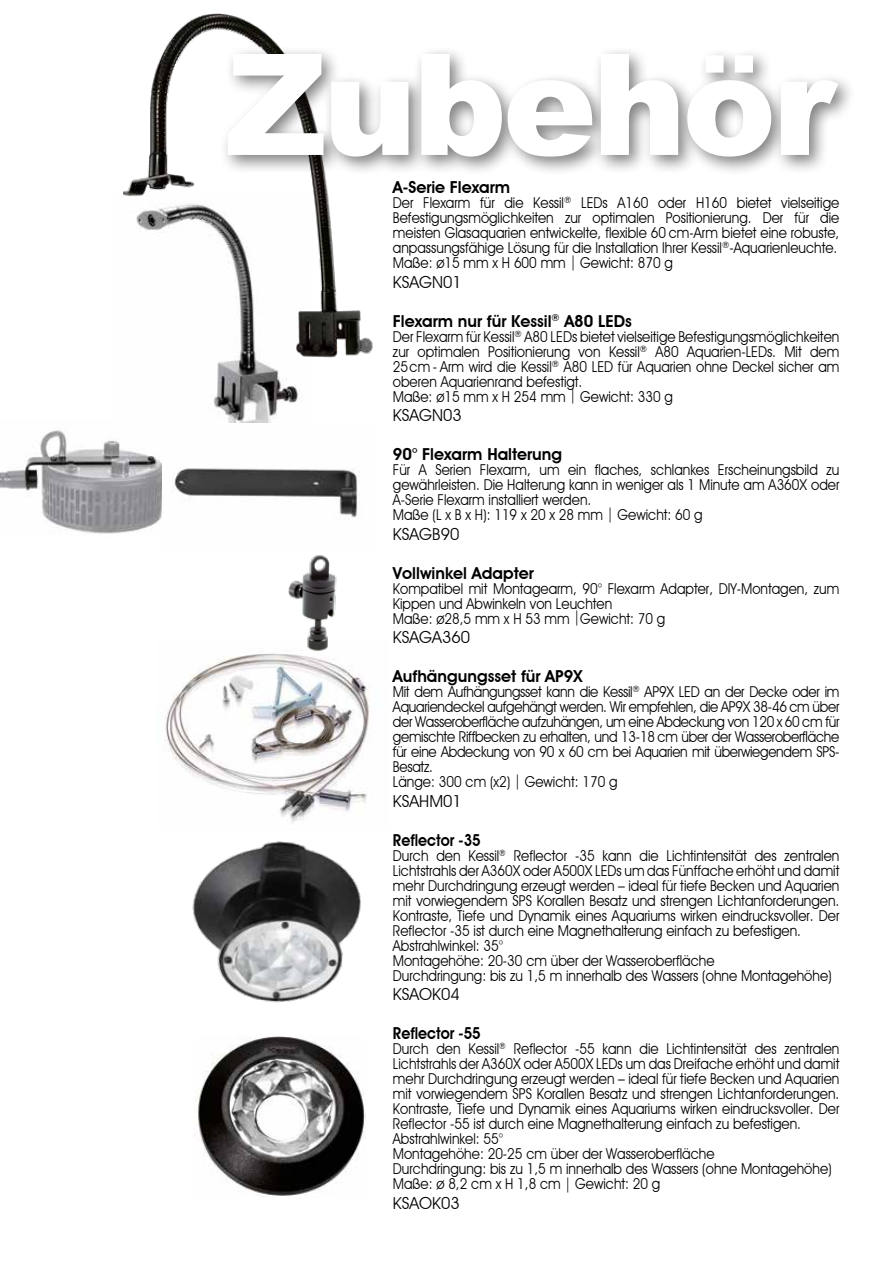
<style>
.page{position:relative;width:893px;height:1263px;background:#fff}
.page>*{position:absolute;margin:0;border:0;box-sizing:border-box;transform-origin:0 0}
.t1{font:900 141px "Arial";letter-spacing:-.03em;color:#fff}
.t2{font:600 16.5px "Avant Garde IT Cby BT";color:#000}
.t3{font:16.5px "Avant Garde IT Cby BT";color:#000}
.t4{font:600 16.5px "Avant Garde IT Cby BT";color:#000;scale:.9 1}
.t5{font:15px/15px "Avant Garde IT Cby BT";color:#000;scale:.9 1}
.t6{font:15px/15px "Avant Garde IT Cby BT";letter-spacing:-.02em;color:#000;scale:.9 1}
</style>
<div class="page">
<img style="left:195px;top:1037px;width:170px;height:159px">
<img style="left:0;top:430px;width:162px;height:104px">
<img style="left:172px;top:468px;width:188px;height:50px">
<img style="left:165px;top:653px;width:204px;height:163px">
<img style="left:274px;top:554px;width:82px;height:112px">
<img style="left:192px;top:816px;width:169px;height:187px">
<img style="left:213px;top:360px;width:86px;height:63px">
<img style="left:123px;top:13px;width:250px;height:347px">
<div style="left:219px;top:46px;width:638px;height:130px;background:#000;opacity:.5"></div>
<h1 class="t1" style="left:225px;top:2px;width:611px">Zubehör</h1>
<p class="t2" style="left:393px;top:177px;width:119px">A-Serie Flexarm</p>
<p class="t5" style="left:393px;top:195px;width:498px">Der Flexarm für die Kessil<sup>®</sup> LEDs A160 oder H160 bietet vielseitige Befestigungsmöglichkeiten zur optimalen Positionierung. Der für die meisten Glasaquarien entwickelte, flexible 60 cm-Arm bietet eine robuste, anpassungsfähige Lösung für die Installation Ihrer Kessil<sup>®</sup>-Aquarienleuchte.<br>Maße: ø15 mm x H 600 mm | Gewicht: 870 g</p>
<p class="t3" style="left:393px;top:272px;width:71px">KSAGN01</p>
<p class="t2" style="left:393px;top:311px;width:240px">Flexarm nur für Kessil<sup>®</sup> A80 LEDs</p>
<p class="t5" style="left:393px;top:329px;width:498px">Der Flexarm für Kessil<sup>®</sup> A80 LEDs bietet vielseitige Befestigungsmöglichkeiten zur optimalen Positionierung von Kessil<sup>®</sup> A80 Aquarien-LEDs. Mit dem 25cm - Arm wird die Kessil<sup>®</sup> A80 LED für Aquarien ohne Deckel sicher am oberen Aquarienrand befestigt.<br>Maße: ø15 mm x H 254 mm | Gewicht: 330 g</p>
<p class="t3" style="left:393px;top:405px;width:71px">KSAGN03</p>
<p class="t2" style="left:393px;top:444px;width:171px">90° Flexarm Halterung</p>
<p class="t5" style="left:393px;top:462px;width:498px">Für A Serien Flexarm, um ein flaches, schlankes Erscheinungsbild zu gewährleisten. Die Halterung kann in weniger als 1 Minute am A360X oder A-Serie Flexarm installiert werden.<br>Maße (L x B x H): 119 x 20 x 28 mm | Gewicht: 60 g</p>
<p class="t3" style="left:393px;top:524px;width:68px">KSAGB90</p>
<p class="t2" style="left:393px;top:563px;width:142px">Vollwinkel Adapter</p>
<p class="t5" style="left:393px;top:581px;width:498px">Kompatibel mit Montagearm, 90° Flexarm Adapter, DIY-Montagen, zum<br>Kippen und Abwinkeln von Leuchten<br>Maße: ø28,5 mm x H 53 mm |Gewicht: 70 g</p>
<p class="t3" style="left:393px;top:627px;width:79px">KSAGA360</p>
<p class="t2" style="left:393px;top:666px;width:192px">Aufhängungsset für AP9X</p>
<p class="t6" style="left:393px;top:684px;width:498px">Mit dem Aufhängungsset kann die Kessil<sup>®</sup> AP9X LED an der Decke oder im Aquariendeckel aufgehängt werden. Wir empfehlen, die AP9X 38-46 cm über der Wasseroberfläche aufzuhängen, um eine Abdeckung von 120 x 60 cm für gemischte Riffbecken zu erhalten, und 13-18 cm über der Wasseroberfläche für eine Abdeckung von 90 x 60 cm bei Aquarien mit überwiegendem SPS-Besatz.<br>Länge: 300 cm (x2) | Gewicht: 170 g</p>
<p class="t3" style="left:393px;top:791px;width:70px">KSAHM01</p>
<p class="t4" style="left:393px;top:830px;width:99px">Reflector -35</p>
<p class="t5" style="left:393px;top:848px;width:498px">Durch den Kessil<sup>®</sup> Reflector -35 kann die Lichtintensität des zentralen Lichtstrahls der A360X oder A500X LEDs um das Fünffache erhöht und damit mehr Durchdringung erzeugt werden – ideal für tiefe Becken und Aquarien mit vorwiegendem SPS Korallen Besatz und strengen Lichtanforderungen.<br>Kontraste, Tiefe und Dynamik eines Aquariums wirken eindrucksvoller. Der Reflector -35 ist durch eine Magnethalterung einfach zu befestigen.<br>Abstrahlwinkel: 35°<br>Montagehöhe: 20-30 cm über der Wasseroberfläche<br>Durchdringung: bis zu 1,5 m innerhalb des Wassers (ohne Montagehöhe)</p>
<p class="t3" style="left:393px;top:984px;width:68px">KSAOK04</p>
<p class="t4" style="left:393px;top:1023px;width:99px">Reflector -55</p>
<p class="t5" style="left:393px;top:1041px;width:498px">Durch den Kessil<sup>®</sup> Reflector -55 kann die Lichtintensität des zentralen Lichtstrahls der A360X oder A500X LEDs um das Dreifache erhöht und damit mehr Durchdringung erzeugt werden – ideal für tiefe Becken und Aquarien mit vorwiegendem SPS Korallen Besatz und strengen Lichtanforderungen.<br>Kontraste, Tiefe und Dynamik eines Aquariums wirken eindrucksvoller. Der Reflector -55 ist durch eine Magnethalterung einfach zu befestigen.<br>Abstrahlwinkel: 55°<br>Montagehöhe: 20-25 cm über der Wasseroberfläche<br>Durchdringung: bis zu 1,5 m innerhalb des Wassers (ohne Montagehöhe)<br>Maße: ø 8,2 cm x H 1,8 cm | Gewicht: 20 g</p>
<p class="t3" style="left:393px;top:1193px;width:68px">KSAOK03</p>
</div>
